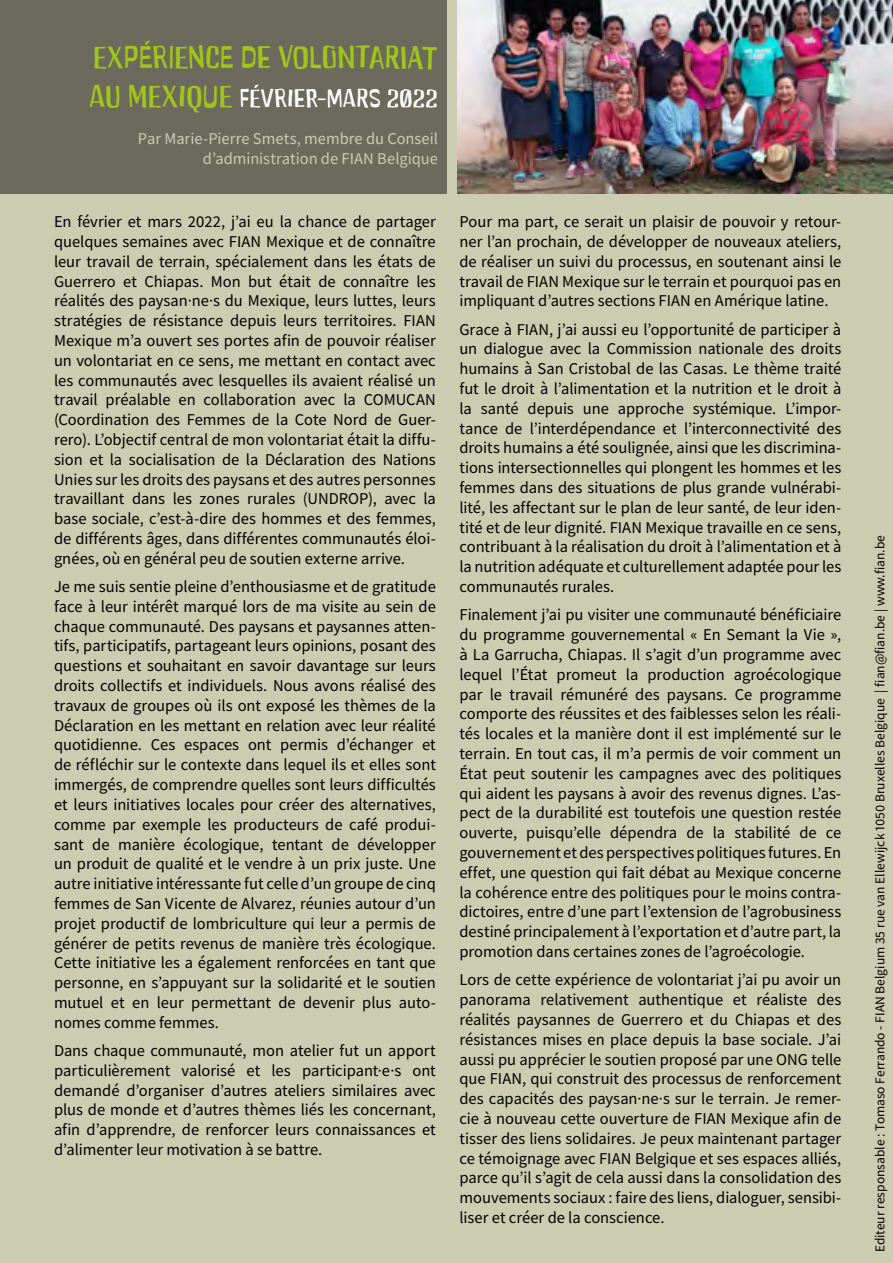
<style>
.page{position:relative;width:893px;height:1263px;background:#ccccb0}
.page>*{position:absolute;margin:0;border:0;box-sizing:border-box;transform-origin:0 0}
.t1{font:33px "Fian Headline";letter-spacing:-.01em;color:#a2c617}
.t2{font:27px "Fian Headline";letter-spacing:-.005em;color:#fff}
.t3{font:16.5px/19.8px "Fiantext";color:#000;text-align:justify}
.t4{font:16.5px/19.8px "Fiantext";color:#ccccb0;text-align:right}
.t5{font:13.5px "Fiantext";color:#000}
.s1{font-size:33px;color:#a2c617}
</style>
<div class="page">
<div style="left:0;top:0;width:446px;height:193px;background:#6c6a5d"></div>
<img style="left:457px;top:0;width:436px;height:193px">
<h1 class="t1" style="left:93px;top:40px;width:347px">EXPÉRIENCE DE VOLONTARIAT</h1>
<h2 class="t2" style="left:89px;top:85px;width:350px"><span class="s1">AU MEXIQUE</span> FÉVRIER-MARS 2022</h2>
<p class="t4" style="left:138px;top:129px;width:302px">Par Marie-Pierre Smets, membre du Conseil d’administration de FIAN Belgique</p>
<p class="t3" style="left:54px;top:212px;width:383px">En février et mars 2022, j’ai eu la chance de partager quelques semaines avec FIAN Mexique et de connaître leur travail de terrain, spécialement dans les états de Guerrero et Chiapas. Mon but était de connaître les réalités des paysan·ne·s du Mexique, leurs luttes, leurs stratégies de résistance depuis leurs territoires. FIAN Mexique m’a ouvert ses portes afin de pouvoir réaliser un volontariat en ce sens, me mettant en contact avec les communautés avec lesquelles ils avaient réalisé un travail préalable en collaboration avec la COMUCAN (Coordination des Femmes de la Cote Nord de Guer&shy;rero). L’objectif central de mon volontariat était la diffu&shy;sion et la socialisation de la Déclaration des Nations Unies sur les droits des paysans et des autres personnes travaillant dans les zones rurales (UNDROP), avec la base sociale, c’est-à-dire des hommes et des femmes, de différents âges, dans différentes communautés éloi&shy;gnées, où en général peu de soutien externe arrive.</p>
<p class="t3" style="left:54px;top:577px;width:383px">Je me suis sentie pleine d’enthousiasme et de gratitude face à leur intérêt marqué lors de ma visite au sein de chaque communauté. Des paysans et paysannes atten&shy;tifs, participatifs, partageant leurs opinions, posant des questions et souhaitant en savoir davantage sur leurs droits collectifs et individuels. Nous avons réalisé des travaux de groupes où ils ont exposé les thèmes de la Déclaration en les mettant en relation avec leur réalité quotidienne. Ces espaces ont permis d’échanger et de réfléchir sur le contexte dans lequel ils et elles sont immergés, de comprendre quelles sont leurs difficultés et leurs initiatives locales pour créer des alternatives, comme par exemple les producteurs de café produi&shy;sant de manière écologique, tentant de développer un produit de qualité et le vendre à un prix juste. Une autre initiative intéressante fut celle d’un groupe de cinq femmes de San Vicente de Alvarez, réunies autour d’un projet productif de lombriculture qui leur a permis de générer de petits revenus de manière très écologique.<br>Cette initiative les a également renforcées en tant que personne, en s’appuyant sur la solidarité et le soutien mutuel et en leur permettant de devenir plus auto&shy;nomes comme femmes.</p>
<p class="t3" style="left:54px;top:1040px;width:383px">Dans chaque communauté, mon atelier fut un apport particulièrement valorisé et les participant·e·s ont demandé d’organiser d’autres ateliers similaires avec plus de monde et d’autres thèmes liés les concernant, afin d’apprendre, de renforcer leurs connaissances et d’alimenter leur motivation à se battre.</p>
<p class="t3" style="left:459px;top:212px;width:383px">Pour ma part, ce serait un plaisir de pouvoir y retour&shy;ner l’an prochain, de développer de nouveaux ateliers, de réaliser un suivi du processus, en soutenant ainsi le travail de FIAN Mexique sur le terrain et pourquoi pas en impliquant d’autres sections FIAN en Amérique latine.</p>
<p class="t3" style="left:459px;top:319px;width:383px">Grace à FIAN, j’ai aussi eu l’opportunité de participer à un dialogue avec la Commission nationale des droits humains à San Cristobal de las Casas. Le thème traité fut le droit à l’alimentation et la nutrition et le droit à la santé depuis une approche systémique. L’impor&shy;tance de l’interdépendance et l’interconnectivité des droits humains a été soulignée, ainsi que les discrimina&shy;tions intersectionnelles qui plongent les hommes et les femmes dans des situations de plus grande vulnérabi&shy;lité, les affectant sur le plan de leur santé, de leur iden&shy;tité et de leur dignité. FIAN Mexique travaille en ce sens, contribuant à la réalisation du droit à l’alimentation et à la nutrition adéquate et culturellement adaptée pour les communautés rurales.</p>
<p class="t3" style="left:459px;top:605px;width:383px">Finalement j’ai pu visiter une communauté bénéficiaire du programme gouvernemental « En Semant la Vie », à La Garrucha, Chiapas. Il s’agit d’un programme avec lequel l’État promeut la production agroécologique par le travail rémunéré des paysans. Ce programme comporte des réussites et des faiblesses selon les réali&shy;tés locales et la manière dont il est implémenté sur le terrain. En tout cas, il m’a permis de voir comment un État peut soutenir les campagnes avec des politiques qui aident les paysans à avoir des revenus dignes. L’as&shy;pect de la durabilité est toutefois une question restée ouverte, puisqu’elle dépendra de la stabilité de ce gouvernement et des perspectives politiques futures. En effet, une question qui fait débat au Mexique concerne la cohérence entre des politiques pour le moins contra&shy;dictoires, entre d’une part l’extension de l’agrobusiness destiné principalement à l’exportation et d’autre part, la promotion dans certaines zones de l’agroécologie.</p>
<p class="t3" style="left:459px;top:970px;width:383px">Lors de cette expérience de volontariat j’ai pu avoir un panorama relativement authentique et réaliste des réalités paysannes de Guerrero et du Chiapas et des résistances mises en place depuis la base sociale. J’ai aussi pu apprécier le soutien proposé par une ONG telle que FIAN, qui construit des processus de renforcement des capacités des paysan·ne·s sur le terrain. Je remer&shy;cie à nouveau cette ouverture de FIAN Mexique afin de tisser des liens solidaires. Je peux maintenant partager ce témoignage avec FIAN Belgique et ses espaces alliés, parce qu’il s’agit de cela aussi dans la consolidation des mouvements sociaux : faire des liens, dialoguer, sensibi&shy;liser et créer de la conscience.</p>
<p class="t5" style="left:871px;top:1252px;width:718px;rotate:-90deg">Editeur responsable : Tomaso Ferrando - FIAN Belgium 35 rue van Ellewijck 1050 Bruxelles Belgique | fian@fian.be | www.fian.be</p>
</div>
